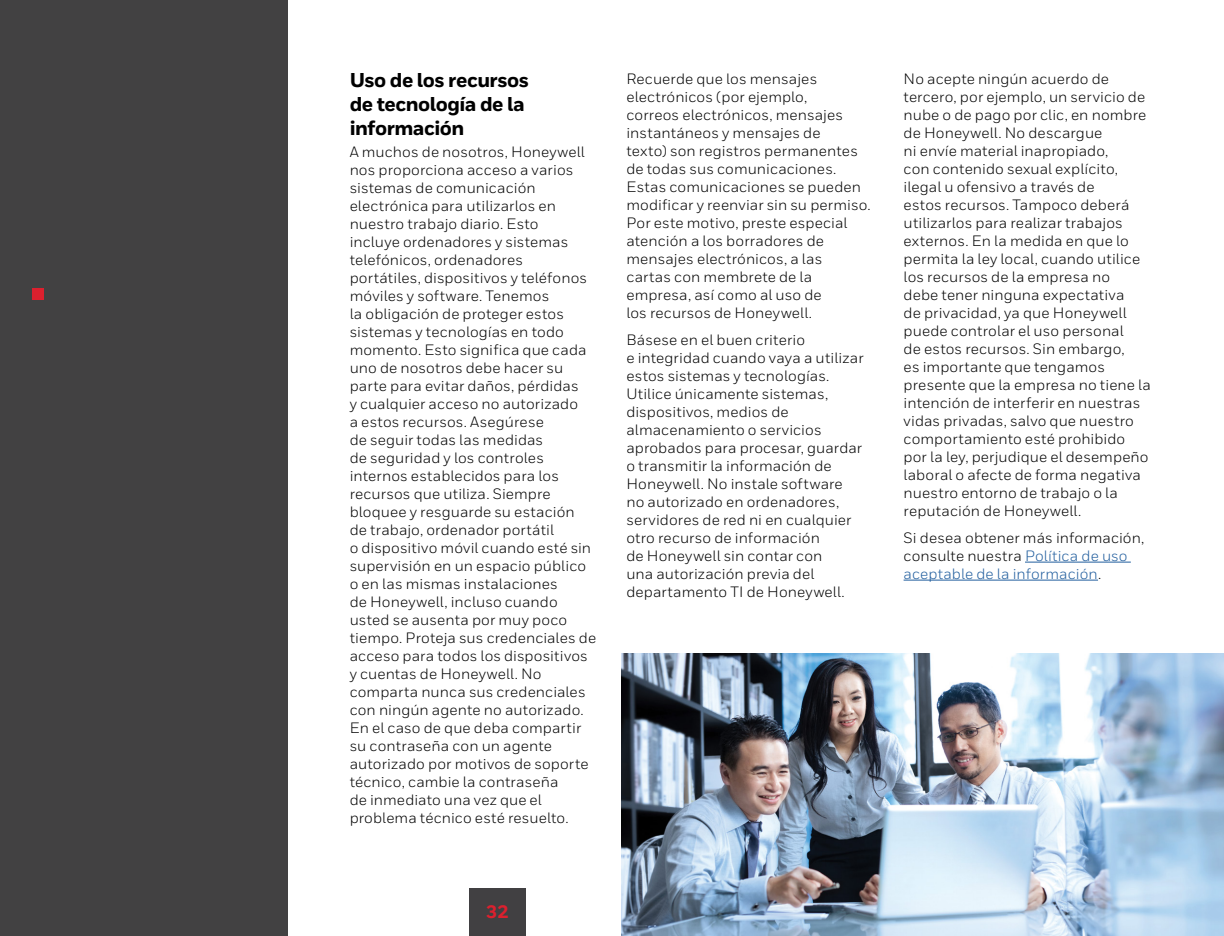
<style>
.page{position:relative;width:1224px;height:936px;background:#fff}
.page>*{position:absolute;margin:0;border:0;box-sizing:border-box;transform-origin:0 0}
.t1{font:800 20px/24px "Honeywell Sans";letter-spacing:-.025em;color:#000}
.t2{font:800 18px "Honeywell Sans";color:#dc202e}
.t3{font:15px/18px "Honeywell Sans";letter-spacing:.005em;color:#000}
.s1{color:#215e9e}
</style>
<div class="page">
<hr style="left:1025px;top:562px;width:106px;height:1px;background:#215e9e">
<hr style="left:904px;top:580px;width:194px;height:1px;background:#215e9e">
<img style="left:621px;top:653px;width:603px;height:283px">
<div style="left:0;top:0;width:288px;height:936px;background:#424142"></div>
<div style="left:32px;top:288px;width:12px;height:12px;background:#dc202e"></div>
<div style="left:469px;top:889px;width:57px;height:47px;background:#414042"></div>
<h1 class="t1" style="left:350px;top:69px;width:181px">Uso de los recursos de tecnología de la información</h1>
<p class="t3" style="left:350px;top:143px;width:248px">A muchos de nosotros, Honeywell nos proporciona acceso a varios sistemas de comunicación electrónica para utilizarlos en nuestro trabajo diario. Esto<br>incluye ordenadores y sistemas telefónicos, ordenadores portátiles, dispositivos y teléfonos móviles y software. Tenemos<br>la obligación de proteger estos sistemas y tecnologías en todo momento. Esto significa que cada uno de nosotros debe hacer su parte para evitar daños, pérdidas<br>y cualquier acceso no autorizado<br>a estos recursos. Asegúrese<br>de seguir todas las medidas<br>de seguridad y los controles internos establecidos para los recursos que utiliza. Siempre bloquee y resguarde su estación<br>de trabajo, ordenador portátil<br>o dispositivo móvil cuando esté sin supervisión en un espacio público o en las mismas instalaciones<br>de Honeywell, incluso cuando usted se ausenta por muy poco tiempo. Proteja sus credenciales de acceso para todos los dispositivos y cuentas de Honeywell. No comparta nunca sus credenciales con ningún agente no autorizado.<br>En el caso de que deba compartir su contraseña con un agente autorizado por motivos de soporte técnico, cambie la contraseña<br>de inmediato una vez que el problema técnico esté resuelto.</p>
<p class="t3" style="left:626px;top:69px;width:246px">Recuerde que los mensajes electrónicos (por ejemplo,<br>correos electrónicos, mensajes instantáneos y mensajes de<br>texto) son registros permanentes de todas sus comunicaciones.<br>Estas comunicaciones se pueden modificar y reenviar sin su permiso.<br>Por este motivo, preste especial atención a los borradores de mensajes electrónicos, a las<br>cartas con membrete de la empresa, así como al uso de<br>los recursos de Honeywell.</p>
<p class="t3" style="left:626px;top:330px;width:239px">Básese en el buen criterio<br>e integridad cuando vaya a utilizar estos sistemas y tecnologías.<br>Utilice únicamente sistemas, dispositivos, medios de almacenamiento o servicios aprobados para procesar, guardar o transmitir la información de<br>Honeywell. No instale software no autorizado en ordenadores, servidores de red ni en cualquier otro recurso de información<br>de Honeywell sin contar con<br>una autorización previa del departamento TI de Honeywell.</p>
<p class="t2" style="left:486px;top:901px;width:24px">32</p>
<p class="t3" style="left:904px;top:69px;width:249px">No acepte ningún acuerdo de tercero, por ejemplo, un servicio de nube o de pago por clic, en nombre de Honeywell. No descargue<br>ni envíe material inapropiado,<br>con contenido sexual explícito, ilegal u ofensivo a través de<br>estos recursos. Tampoco deberá utilizarlos para realizar trabajos externos. En la medida en que lo permita la ley local, cuando utilice los recursos de la empresa no<br>debe tener ninguna expectativa<br>de privacidad, ya que Honeywell puede controlar el uso personal<br>de estos recursos. Sin embargo,<br>es importante que tengamos presente que la empresa no tiene la intención de interferir en nuestras vidas privadas, salvo que nuestro comportamiento esté prohibido por la ley, perjudique el desempeño laboral o afecte de forma negativa nuestro entorno de trabajo o la reputación de Honeywell.</p>
<p class="t3" style="left:904px;top:528px;width:242px">Si desea obtener más información, consulte nuestra <span class="s1">Política de uso aceptable de la información</span>.</p>
</div>
